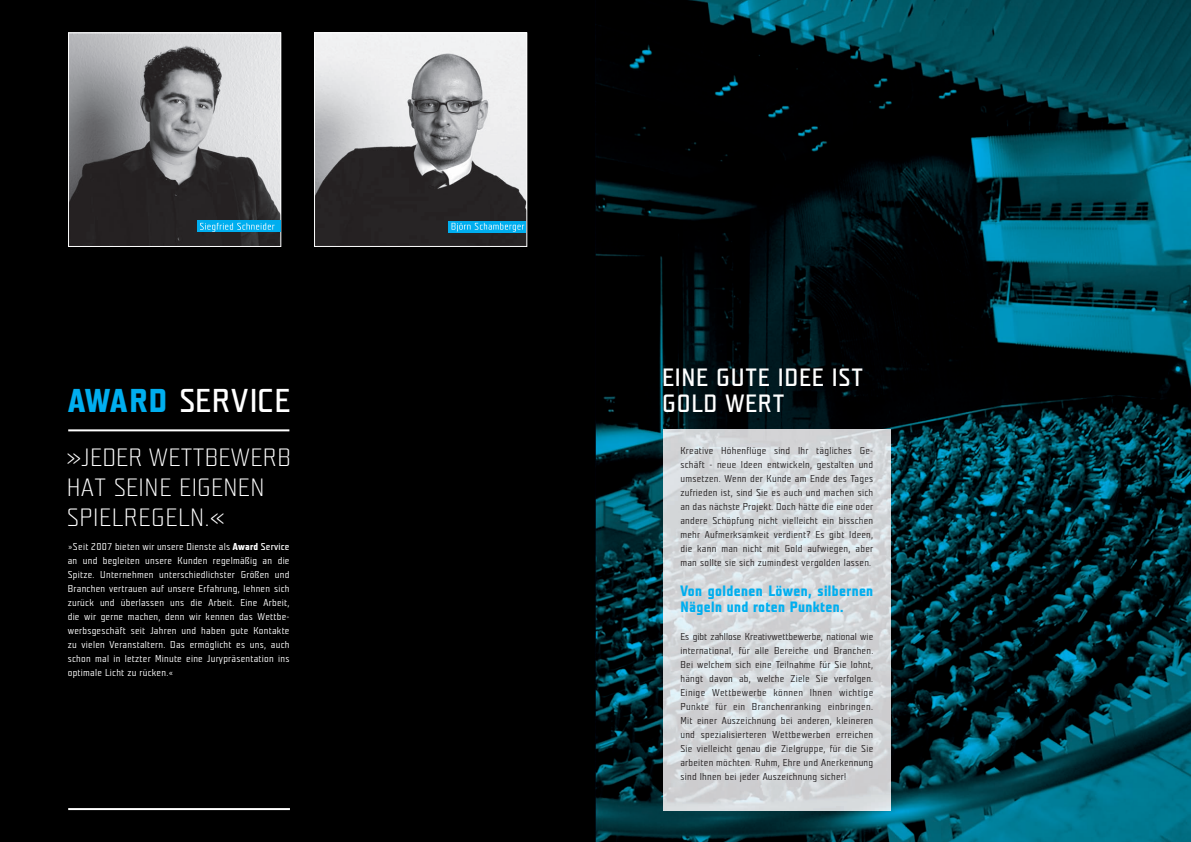
<style>
.page{position:relative;width:1191px;height:842px;background:#fff}
.page>*{position:absolute;margin:0;border:0;box-sizing:border-box;transform-origin:0 0}
.t1{font:33px "Teuton Normal";letter-spacing:.03em;color:#fff}
.t2{font:25px/30px "Teuton Hell";letter-spacing:.015em;color:#fff}
.t3{font:25px/26px "Teuton Normal";letter-spacing:.03em;color:#fff}
.t4{font:700 15px/16px "Teuton Normal";letter-spacing:.025em;color:#00aeef}
.t5{font:10px/14px "Teuton Mager";letter-spacing:.025em;color:#231f20;text-align:justify}
.t6{font:10px/14px "Teuton Mager";letter-spacing:.025em;color:#fff;text-align:justify}
.s1{font-weight:700;color:#00aeef}
.s2{font-family:"Trade Gothic";font-weight:300}
.s3{font-family:"Teuton Normal";font-weight:700}
.s4{font-family:"Teuton Normal"}
</style>
<div class="page">
<div style="left:0;top:0;width:595px;height:842px;background:#000"></div>
<img style="left:595px;top:0;width:596px;height:842px">
<hr style="left:68px;top:429px;width:221px;height:2px;background:#fff">
<img style="left:663px;top:429px;width:227px;height:381px">
<hr style="left:68px;top:808px;width:222px;height:2px;background:#fff">
<img style="left:316px;top:34px;width:209px;height:211px">
<div style="left:314px;top:32px;width:213px;height:215px;border:1px solid #fff"></div>
<div style="left:448px;top:221px;width:78px;height:11px;background:#00aeef"></div>
<svg style="left:451px;top:223px;width:73px;height:9px"></svg>
<img style="left:70px;top:34px;width:209px;height:211px">
<div style="left:68px;top:32px;width:213px;height:215px;border:1px solid #fff"></div>
<div style="left:197px;top:220px;width:83px;height:12px;background:#00aeef"></div>
<svg style="left:200px;top:223px;width:74px;height:9px"></svg>
<h1 class="t1" style="left:68px;top:384px;width:223px"><span class="s1">AWARD</span> SERVICE</h1>
<h2 class="t2" style="left:67px;top:443px;width:226px">»JEDER WETTBEWERB<br>HAT SEINE EIGENEN<br>SPIELREGELN.«</h2>
<p class="t6" style="left:68px;top:540px;width:223px"><span class="s2">»</span>Seit 2007 bieten wir unsere Dienste als <span class="s3">Award</span> <span class="s4">Service </span>an und begleiten unsere Kunden regelmäßig an die Spitze. Unternehmen unterschiedlichster Größen und Branchen vertrauen auf unsere Erfahrung, lehnen sich zurück und überlassen uns die Arbeit. Eine Arbeit, die wir gerne machen, denn wir kennen das Wettbe&shy;werbsgeschäft seit Jahren und haben gute Kontakte zu vielen Veranstaltern. Das ermöglicht es uns, auch schon mal in letzter Minute eine Jurypräsentation ins optimale Licht zu rücken.<span class="s2">«</span></p>
<h2 class="t3" style="left:662px;top:365px;width:202px">EINE GUTE IDEE IST<br>GOLD WERT</h2>
<p class="t5" style="left:680px;top:444px;width:194px">Kreative Höhenflüge sind Ihr tägliches Ge&shy;schäft - neue Ideen entwickeln, gestalten und umsetzen. Wenn der Kunde am Ende des Tages zufrieden ist, sind Sie es auch und machen sich an das nächste Projekt. Doch hätte die eine oder andere Schöpfung nicht vielleicht ein bisschen mehr Aufmerksamkeit verdient? Es gibt Ideen, die kann man nicht mit Gold aufwiegen, aber man sollte sie sich zumindest vergolden lassen.</p>
<h3 class="t4" style="left:680px;top:583px;width:194px">Von goldenen Löwen, silbernen<br>Nägeln und roten Punkten.</h3>
<p class="t5" style="left:680px;top:630px;width:194px">Es gibt zahllose Kreativwettbewerbe, national wie international, für alle Bereiche und Branchen.<br>Bei welchem sich eine Teilnahme für Sie lohnt, hängt davon ab, welche Ziele Sie verfolgen.<br>Einige Wettbewerbe können Ihnen wichtige Punkte für ein Branchenranking einbringen.<br>Mit einer Auszeichnung bei anderen, kleineren und spezialisierteren Wettbewerben erreichen Sie vielleicht genau die Zielgruppe, für die Sie arbeiten möchten. Ruhm, Ehre und Anerkennung sind Ihnen bei jeder Auszeichnung sicher!</p>
</div>
